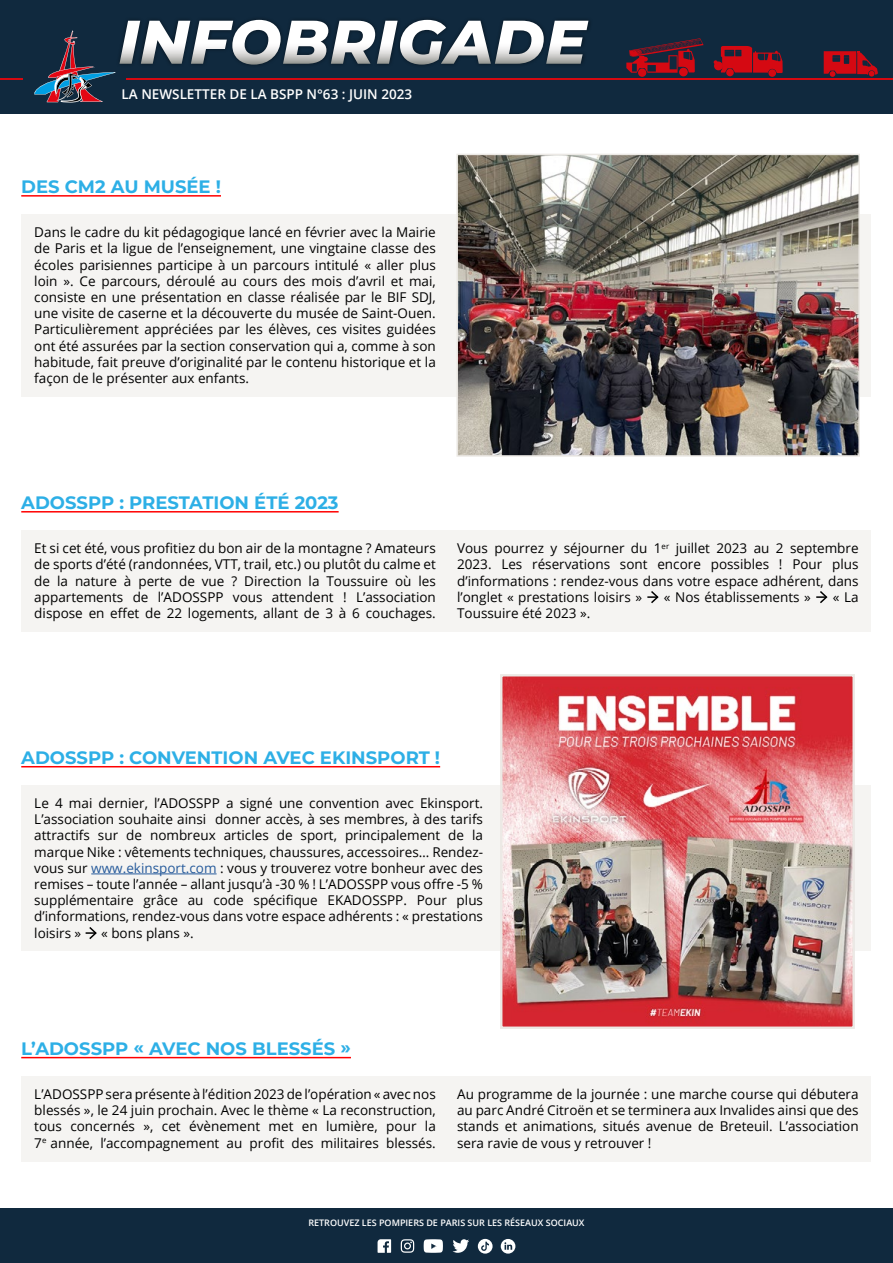
<style>
.page{position:relative;width:893px;height:1263px;background:#fff}
.page>*{position:absolute;margin:0;border:0;box-sizing:border-box;transform-origin:0 0}
.t1{font:italic 800 61.5px "Montserrat";letter-spacing:.01em;color:#fff}
.t2{font:700 18px "Montserrat";color:#2dafe6}
.t3{font:13.5px/16.2px "Open Sans";color:#000;text-align:justify}
.t4{font:600 13.5px "Open Sans";color:#fff}
.t5{font:600 9px "Open Sans";color:#fff}
.s1{color:#275b9b}
</style>
<div class="page">
<div style="left:0;top:1208px;width:893px;height:55px;background:#10293e"></div>
<svg style="left:378px;top:1239px;width:13px;height:14px"></svg>
<svg style="left:401px;top:1239px;width:13px;height:14px"></svg>
<svg style="left:424px;top:1239px;width:45px;height:14px"></svg>
<svg style="left:477px;top:1239px;width:16px;height:14px"></svg>
<svg style="left:501px;top:1239px;width:14px;height:14px"></svg>
<div style="left:0;top:0;width:893px;height:114px;background:#10293e"></div>
<svg style="left:34px;top:31px;width:81px;height:72px"></svg>
<hr style="left:127px;top:78px;width:766px;height:2px;background:#d50911">
<hr style="left:0;top:78px;width:23px;height:2px;background:#d50911">
<div style="left:116px;top:16px;width:477px;height:52px;background:#000;opacity:.5"></div>
<svg style="left:824px;top:51px;width:54px;height:26px"></svg>
<svg style="left:714px;top:46px;width:69px;height:31px"></svg>
<svg style="left:626px;top:38px;width:78px;height:39px"></svg>
<div style="left:22px;top:530px;width:849px;height:101px;background:#f5f4f2"></div>
<svg style="left:647px;top:591px;width:12px;height:13px"></svg>
<svg style="left:816px;top:591px;width:12px;height:13px"></svg>
<hr style="left:21px;top:511px;width:318px;height:1px;background:#f00">
<div style="left:22px;top:785px;width:849px;height:165px;background:#f5f4f2"></div>
<hr style="left:91px;top:873px;width:126px;height:1px;background:#275b9b">
<svg style="left:86px;top:927px;width:11px;height:12px"></svg>
<hr style="left:21px;top:766px;width:419px;height:1px;background:#f00">
<img style="left:503px;top:677px;width:349px;height:349px">
<div style="left:500px;top:674px;width:355px;height:355px;border:2px solid #ece9e5"></div>
<div style="left:22px;top:1076px;width:849px;height:85px;background:#f5f4f2"></div>
<hr style="left:21px;top:1057px;width:330px;height:1px;background:#f00">
<div style="left:22px;top:214px;width:849px;height:182px;background:#f5f4f2"></div>
<hr style="left:21px;top:195px;width:200px;height:2px;background:#f00">
<img style="left:459px;top:157px;width:398px;height:297px">
<div style="left:456px;top:154px;width:404px;height:303px;border:2px solid #ece9e5"></div>
<h1 class="t1" style="left:118px;top:-3px;width:469px">INFOBRIGADE</h1>
<p class="t4" style="left:122px;top:85px;width:292px">LA NEWSLETTER DE LA BSPP N°63 : JUIN 2023</p>
<p class="t4" style="left:322px;top:86px;width:137px">56 NOVEMBRE 2022</p>
<h2 class="t2" style="left:21px;top:173px;width:201px">DES CM2 AU MUSÉE !</h2>
<p class="t3" style="left:34px;top:224px;width:403px">Dans le cadre du kit pédagogique lancé en février avec la Mairie de Paris et la ligue de l’enseignement, une vingtaine classe des écoles parisiennes participe à un parcours intitulé « aller plus loin ». Ce parcours, déroulé au cours des mois d’avril et mai, consiste en une présentation en classe réalisée par le BIF SDJ, une visite de caserne et la découverte du musée de Saint-Ouen.<br>Particulièrement appréciées par les élèves, ces visites guidées ont été assurées par la section conservation qui a, comme à son habitude, fait preuve d’originalité par le contenu historique et la façon de le présenter aux enfants.</p>
<h2 class="t2" style="left:21px;top:489px;width:319px">ADOSSPP : PRESTATION ÉTÉ 2023</h2>
<p class="t3" style="left:34px;top:540px;width:403px">Et si cet été, vous profitiez du bon air de la montagne ? Amateurs de sports d’été (randonnées, VTT, trail, etc.) ou plutôt du calme et de la nature à perte de vue ? Direction la Toussuire où les appartements de l’ADOSSPP vous attendent ! L’association dispose en effet de 22 logements, allant de 3 à 6 couchages.</p>
<p class="t3" style="left:457px;top:540px;width:403px">Vous pourrez y séjourner du 1<sup>er</sup> juillet 2023 au 2 septembre 2023. Les réservations sont encore possibles ! Pour plus d’informations : rendez-vous dans votre espace adhérent, dans l’onglet « prestations loisirs »</p>
<p class="t3" style="left:664px;top:588px;width:148px">« Nos établissements »</p>
<p class="t3" style="left:833px;top:588px;width:27px">« La</p>
<p class="t3" style="left:457px;top:605px;width:135px">Toussuire été 2023 ».</p>
<h2 class="t2" style="left:21px;top:744px;width:420px">ADOSSPP : CONVENTION AVEC EKINSPORT !</h2>
<p class="t3" style="left:34px;top:795px;width:450px">Le 4 mai dernier, l’ADOSSPP a signé une convention avec Ekinsport.<br>L’association souhaite ainsi donner accès, à ses membres, à des tarifs attractifs sur de nombreux articles de sport, principalement de la marque Nike : vêtements techniques, chaussures, accessoires… Rendez&shy;vous sur <span class="s1">www.ekinsport.com</span> : vous y trouverez votre bonheur avec des remises – toute l’année – allant jusqu’à -30 % ! L’ADOSSPP vous offre -5 % supplémentaire grâce au code spécifique EKADOSSPP. Pour plus d’informations, rendez-vous dans votre espace adhérents : « prestations loisirs »</p>
<p class="t3" style="left:101px;top:924px;width:94px">« bons plans ».</p>
<h2 class="t2" style="left:21px;top:1035px;width:331px">L’ADOSSPP « AVEC NOS BLESSÉS »</h2>
<p class="t3" style="left:34px;top:1085px;width:403px">L’ADOSSPP sera présente à l’édition 2023 de l’opération « avec nos blessés », le 24 juin prochain. Avec le thème « La reconstruction, tous concernés », cet évènement met en lumière, pour la 7<sup>e</sup> année, l’accompagnement au profit des militaires blessés.</p>
<p class="t3" style="left:457px;top:1085px;width:403px">Au programme de la journée : une marche course qui débutera au parc André Citroën et se terminera aux Invalides ainsi que des stands et animations, situés avenue de Breteuil. L’association sera ravie de vous y retrouver !</p>
<p class="t5" style="left:308px;top:1217px;width:278px">RETROUVEZ LES POMPIERS DE PARIS SUR LES RÉSEAUX SOCIAUX</p>
</div>
